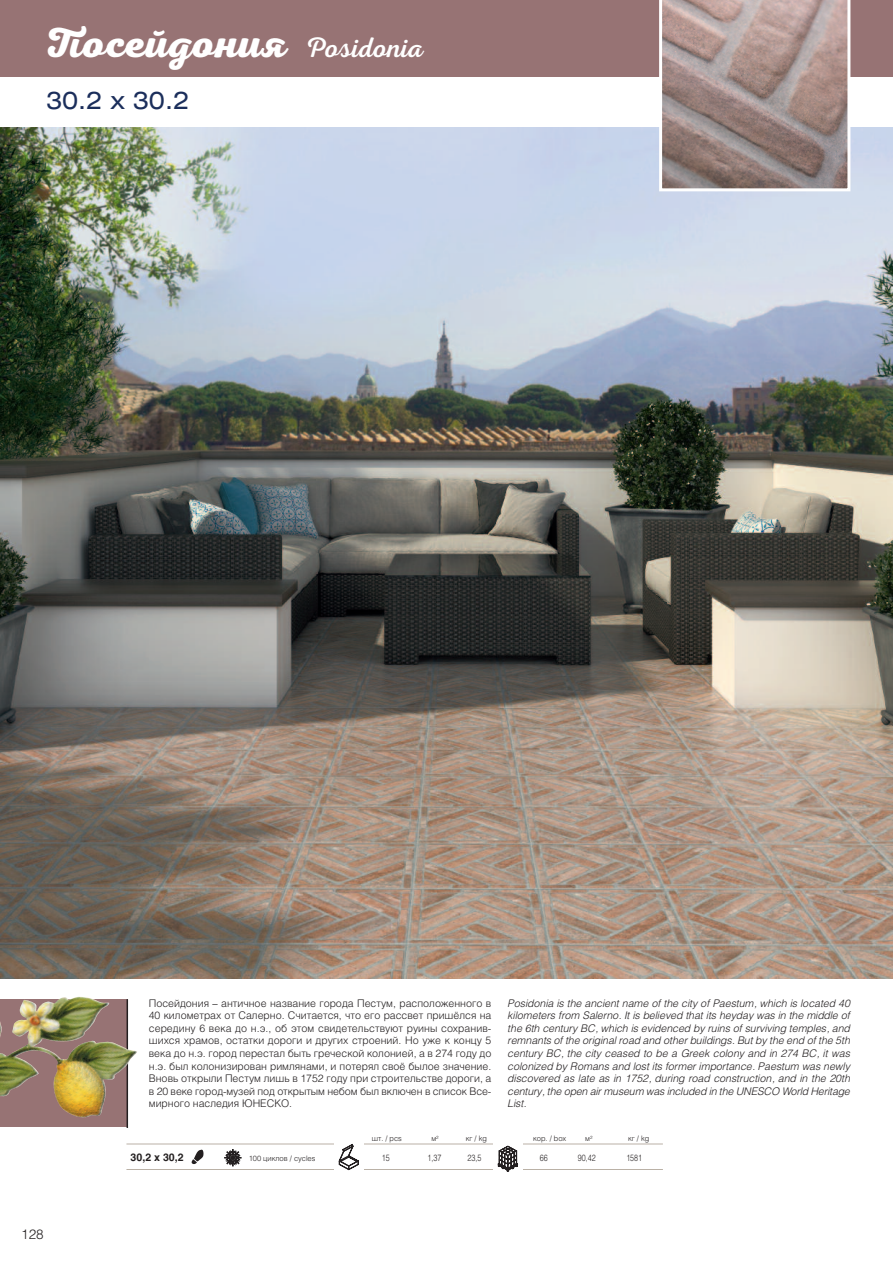
<style>
.page{position:relative;width:893px;height:1263px;background:#fff}
.page>*{position:absolute;margin:0;border:0;box-sizing:border-box;transform-origin:0 0}
.t1{font:700 43.5px "Nexa Script";color:#fff}
.t2{font:24px "Helios Ext";color:#1b2e5b}
.t3{font:300 13.5px "Helios";color:#231f20}
.t4{font:italic 300 10.5px/12.6px "Helios";letter-spacing:-.01em;color:#231f20;text-align:justify}
.t5{font:300 10.5px/12.6px "Helios";letter-spacing:-.01em;color:#231f20;text-align:justify}
.t6{font:700 10.5px "Helios";color:#231f20}
.t7{font:300 9px "Helios";color:#231f20;scale:.8 1}
.t8{font:300 7.5px "Helios";color:#231f20}
.s1{font-weight:400;font-size:28.5px}
</style>
<div class="page">
<div style="left:0;top:0;width:893px;height:77px;background:#977374"></div>
<img style="left:0;top:128px;width:893px;height:850px">
<svg style="left:659px;top:0;width:234px;height:191px"></svg>
<div style="left:0;top:999px;width:128px;height:127px;background:#977374"></div>
<hr style="left:127px;top:999px;width:1px;height:129px;background:#231f20">
<img style="left:0;top:996px;width:137px;height:127px">
<hr style="left:126px;top:1169px;width:537px;height:1px;background:#bab1a6">
<hr style="left:126px;top:1143px;width:537px;height:1px;background:#bab1a6">
<div style="left:334px;top:1127px;width:30px;height:109px;background:#fff"></div>
<svg style="left:339px;top:1144px;width:19px;height:26px"></svg>
<div style="left:493px;top:1127px;width:30px;height:109px;background:#fff"></div>
<svg style="left:498px;top:1146px;width:19px;height:25px"></svg>
<svg style="left:192px;top:1150px;width:11px;height:14px"></svg>
<svg style="left:224px;top:1149px;width:18px;height:18px"></svg>
<h1 class="t1" style="left:43px;top:27px;width:382px">Посейдония <span class="s1">Posidonia</span></h1>
<h2 class="t2" style="left:46px;top:92px;width:145px">30.2 x 30.2</h2>
<p class="t3" style="left:21px;top:1229px;width:24px">128</p>
<p class="t5" style="left:149px;top:997px;width:344px">Посейдония – античное название города Пестум, расположенного в 40 километрах от Салерно. Считается, что его рассвет пришёлся на середину 6 века до н.э., об этом свидетельствуют руины сохранив&shy;шихся храмов, остатки дороги и других строений. Но уже к концу 5 века до н.э. город перестал быть греческой колонией, а в 274 году до н.э. был колонизирован римлянами, и потерял своё былое значение.<br>Вновь открыли Пестум лишь в 1752 году при строительстве дороги, а в 20 веке город-музей под открытым небом был включен в список Все&shy;мирного наследия ЮНЕСКО.</p>
<p class="t4" style="left:508px;top:997px;width:344px">Posidonia is the ancient name of the city of Paestum, which is located 40 kilometers from Salerno. It is believed that its heyday was in the middle of the 6th century BC, which is evidenced by ruins of surviving temples, and remnants of the original road and other buildings. But by the end of the 5th century BC, the city ceased to be a Greek colony and in 274 BC, it was colonized by Romans and lost its former importance. Paestum was newly discovered as late as in 1752, during road construction, and in the 20th century, the open air museum was included in the UNESCO World Heritage List.</p>
<p class="t8" style="left:372px;top:1135px;width:32px">шт. / pcs</p>
<p class="t8" style="left:431px;top:1135px;width:9px">м<sup>2</sup></p>
<p class="t8" style="left:466px;top:1135px;width:23px">кг / kg</p>
<p class="t8" style="left:533px;top:1135px;width:35px">кор. / box</p>
<p class="t8" style="left:585px;top:1135px;width:9px">м<sup>2</sup></p>
<p class="t8" style="left:628px;top:1135px;width:23px">кг / kg</p>
<p class="t6" style="left:131px;top:1153px;width:55px">30,2 x 30,2</p>
<p class="t8" style="left:249px;top:1155px;width:68px">100 циклов / cycles</p>
<p class="t7" style="left:382px;top:1154px;width:11px">15</p>
<p class="t7" style="left:427px;top:1154px;width:19px">1,37</p>
<p class="t7" style="left:467px;top:1154px;width:19px">23,5</p>
<p class="t7" style="left:540px;top:1154px;width:11px">66</p>
<p class="t7" style="left:578px;top:1154px;width:24px">90,42</p>
<p class="t7" style="left:626px;top:1154px;width:21px">1581</p>
</div>
